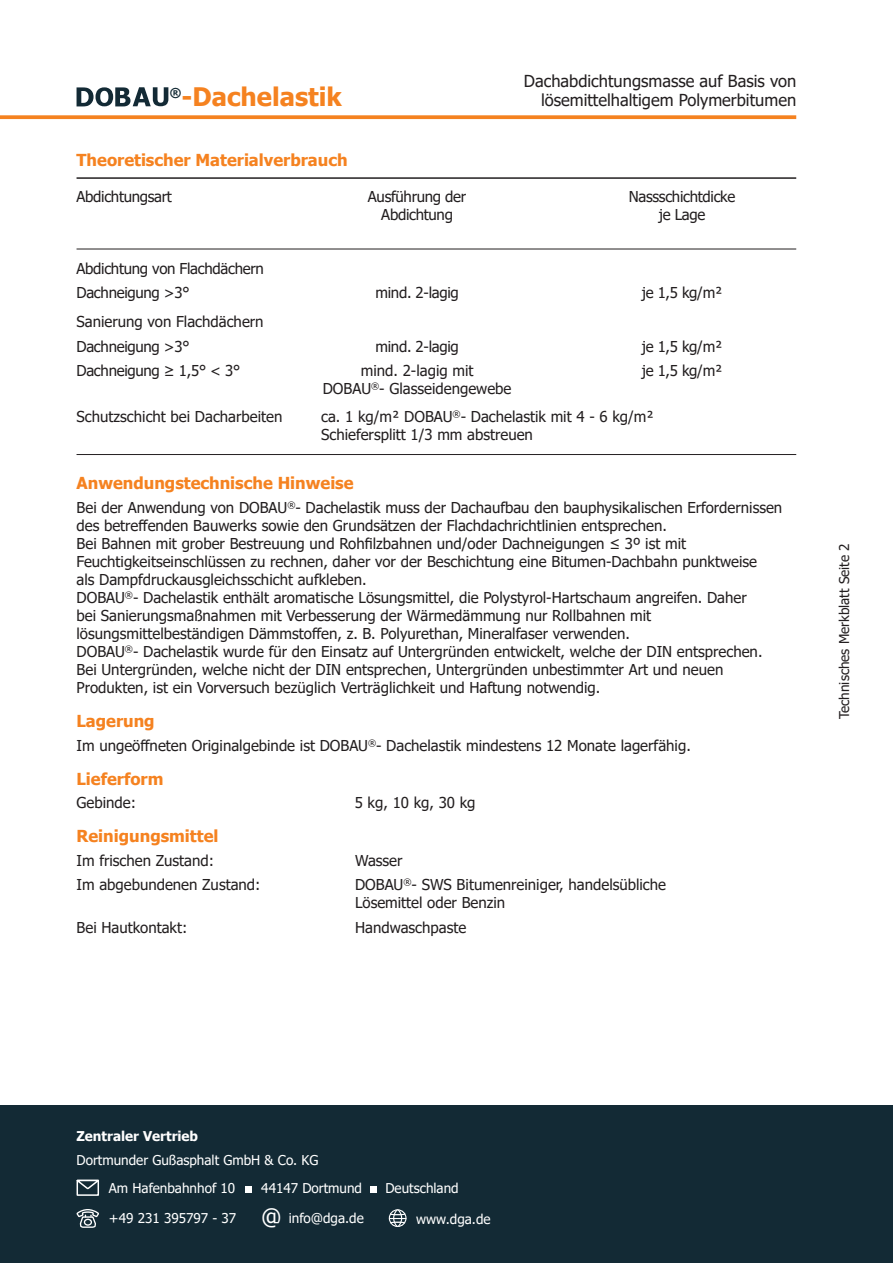
<style>
.page{position:relative;width:893px;height:1263px;background:#fff}
.page>*{position:absolute;margin:0;border:0;box-sizing:border-box;transform-origin:0 0}
.t1{font:700 25.5px "Tahoma";color:#f58220}
.t2{font:700 16.5px "Tahoma";color:#f58220}
.t3{font:16.5px/19.8px "Tahoma";color:#231f20;text-align:right}
.t4{font:15px/18px "Tahoma";color:#231f20}
.t5{font:15px/18px "Tahoma";letter-spacing:-.02em;color:#231f20;text-align:center}
.t6{font:13.5px/28.2px "Tahoma";color:#fff}
.t7{font:13.5px "Tahoma";color:#231f20}
.t8{font:700 13.5px "Tahoma";color:#fff}
.t9{font:700 12.45px "Tahoma";color:#132a35}
.s1{font-size:22.5px}
</style>
<div class="page">
<svg style="left:0;top:115px;width:796px;height:4px;background:#f58b31"></svg>
<svg style="left:77px;top:87px;width:91px;height:19px"></svg>
<hr style="left:77px;top:177px;width:719px;height:2px;background:#231f20">
<hr style="left:77px;top:249px;width:719px;height:1px;background:#231f20">
<hr style="left:77px;top:454px;width:719px;height:1px;background:#231f20">
<div style="left:0;top:1106px;width:893px;height:157px;background:#132a35"></div>
<svg style="left:77px;top:1180px;width:22px;height:16px"></svg>
<div style="left:245px;top:1186px;width:6px;height:7px;background:#fff"></div>
<svg style="left:77px;top:1209px;width:22px;height:19px"></svg>
<div style="left:371px;top:1186px;width:6px;height:7px;background:#fff"></div>
<div style="left:389px;top:1209px;width:17px;height:18px;border:1px solid #fff;border-radius:50%"></div>
<div style="left:393px;top:1209px;width:9px;height:18px;border:1px solid #fff;border-radius:50%"></div>
<svg style="left:389px;top:1212px;width:17px;height:12px"></svg>
<h1 class="t1" style="left:182px;top:79px;width:162px">-Dachelastik</h1>
<p class="t9" style="left:170px;top:84px;width:13px">®</p>
<p class="t3" style="left:524px;top:72px;width:274px">Dachabdichtungsmasse auf Basis von lösemittelhaltigem Polymerbitumen</p>
<p class="t2" style="left:77px;top:148px;width:273px">Theoretischer Materialverbrauch</p>
<p class="t5" style="left:77px;top:189px;width:97px">Abdichtungsart</p>
<p class="t5" style="left:368px;top:189px;width:100px">Ausführung der<br>Abdichtung</p>
<p class="t5" style="left:629px;top:189px;width:108px">Nassschichtdicke je Lage</p>
<p class="t5" style="left:77px;top:257px;width:189px;line-height:24.3px;text-align:left">Abdichtung von Flachdächern<br>Dachneigung &gt;3°</p>
<p class="t5" style="left:375px;top:284px;width:85px">mind. 2-lagig</p>
<p class="t4" style="left:642px;top:284px;width:82px">je 1,5 kg/m²</p>
<p class="t4" style="left:77px;top:311px;width:189px;line-height:24.3px">Sanierung von Flachdächern<br>Dachneigung &gt;3°</p>
<p class="t5" style="left:375px;top:338px;width:85px">mind. 2-lagig</p>
<p class="t4" style="left:642px;top:338px;width:82px">je 1,5 kg/m²</p>
<p class="t5" style="left:77px;top:362px;width:165px">Dachneigung ≥ 1,5° &lt; 3°</p>
<p class="t4" style="left:361px;top:362px;width:114px">mind. 2-lagig mit</p>
<p class="t4" style="left:642px;top:362px;width:82px">je 1,5 kg/m²</p>
<p class="t4" style="left:323px;top:380px;width:190px">DOBAU<sup>®</sup>- Glasseidengewebe</p>
<p class="t4" style="left:77px;top:409px;width:207px">Schutzschicht bei Dacharbeiten</p>
<p class="t4" style="left:321px;top:409px;width:334px">ca. 1 kg/m² DOBAU<sup>®</sup>- Dachelastik mit 4 - 6 kg/m²<br>Schiefersplitt 1/3 mm abstreuen</p>
<p class="t2" style="left:77px;top:471px;width:279px">Anwendungstechnische Hinweise</p>
<p class="t4" style="left:77px;top:499px;width:707px">Bei der Anwendung von DOBAU<sup>®</sup>- Dachelastik muss der Dachaufbau den bauphysikalischen Erfordernissen des betreffenden Bauwerks sowie den Grundsätzen der Flachdachrichtlinien entsprechen.<br>Bei Bahnen mit grober Bestreuung und Rohfilzbahnen und/oder Dachneigungen ≤ 3º ist mit Feuchtigkeitseinschlüssen zu rechnen, daher vor der Beschichtung eine Bitumen-Dachbahn punktweise<br>als Dampfdruckausgleichsschicht aufkleben.<br>DOBAU<sup>®</sup>- Dachelastik enthält aromatische Lösungsmittel, die Polystyrol-Hartschaum angreifen. Daher<br>bei Sanierungsmaßnahmen mit Verbesserung der Wärmedämmung nur Rollbahnen mit lösungsmittelbeständigen Dämmstoffen, z. B. Polyurethan, Mineralfaser verwenden.<br>DOBAU<sup>®</sup>- Dachelastik wurde für den Einsatz auf Untergründen entwickelt, welche der DIN entsprechen.<br>Bei Untergründen, welche nicht der DIN entsprechen, Untergründen unbestimmter Art und neuen Produkten, ist ein Vorversuch bezüglich Verträglichkeit und Haftung notwendig.</p>
<p class="t2" style="left:77px;top:709px;width:80px">Lagerung</p>
<p class="t4" style="left:77px;top:737px;width:616px">Im ungeöffneten Originalgebinde ist DOBAU<sup>®</sup>- Dachelastik mindestens 12 Monate lagerfähig.</p>
<p class="t2" style="left:77px;top:767px;width:88px">Lieferform</p>
<p class="t4" style="left:77px;top:794px;width:61px">Gebinde:</p>
<p class="t4" style="left:355px;top:794px;width:122px">5 kg, 10 kg, 30 kg</p>
<p class="t2" style="left:77px;top:824px;width:143px">Reinigungsmittel</p>
<p class="t4" style="left:77px;top:852px;width:139px">Im frischen Zustand:</p>
<p class="t4" style="left:355px;top:852px;width:49px">Wasser</p>
<p class="t4" style="left:77px;top:877px;width:186px">Im abgebundenen Zustand:</p>
<p class="t4" style="left:355px;top:877px;width:313px">DOBAU<sup>®</sup>- SWS Bitumenreiniger, handelsübliche<br>Lösemittel oder Benzin</p>
<p class="t4" style="left:77px;top:919px;width:112px">Bei Hautkontakt:</p>
<p class="t4" style="left:355px;top:919px;width:113px">Handwaschpaste</p>
<p class="t7" style="left:835px;top:719px;width:177px;rotate:-90deg">Technisches Merkblatt Seite 2</p>
<p class="t8" style="left:77px;top:1127px;width:123px">Zentraler Vertrieb</p>
<p class="t6" style="left:109px;top:1146px;width:211px;text-indent:-32px">Dortmunder Gußasphalt GmbH &amp; Co. KG<br>Am Hafenbahnhof 10</p>
<p class="t6" style="left:261px;top:1175px;width:102px">44147 Dortmund</p>
<p class="t6" style="left:109px;top:1205px;width:256px">+49 231 395797 - 37 <span class="s1">@</span> info@dga.de</p>
<p class="t6" style="left:385px;top:1175px;width:75px">Deutschland</p>
<p class="t6" style="left:416px;top:1205px;width:76px">www.dga.de</p>
</div>
